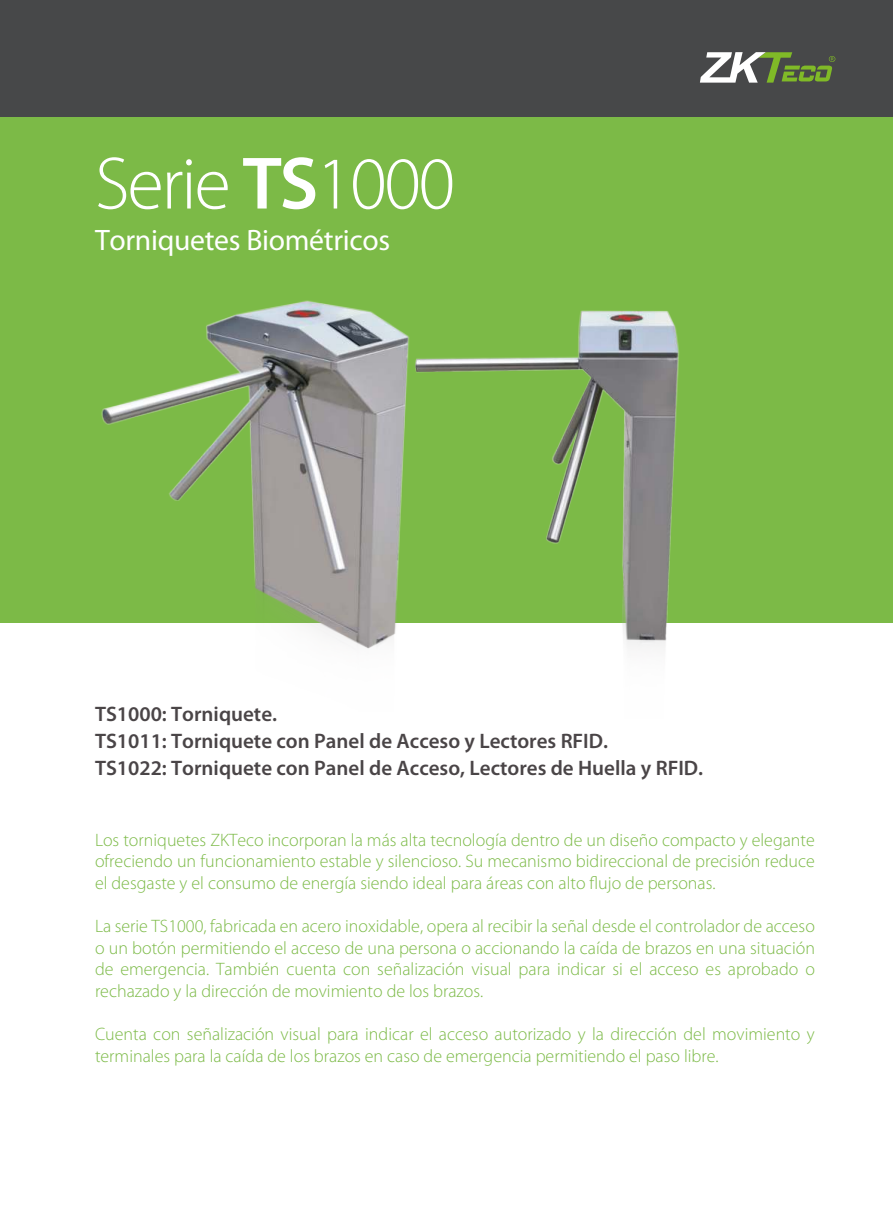
<style>
.page{position:relative;width:893px;height:1212px;background:#fff}
.page>*{position:absolute;margin:0;border:0;box-sizing:border-box;transform-origin:0 0}
.t1{font:300 74.85px "Myriad Pro";letter-spacing:-.03em;color:#fff}
.t2{font:29.7px "Myriad Pro";letter-spacing:-.01em;color:#fff}
.t3{font:600 21px/27px "Myriad Pro";color:#4a4547}
.t4{font:300 18px/21.6px "Myriad Pro";color:#7cba47;text-align:justify}
.s1{font-weight:600}
</style>
<div class="page">
<div style="left:0;top:116px;width:893px;height:506px;background:#7cba47"></div>
<div style="left:0;top:0;width:893px;height:116px;background:#474849"></div>
<svg style="left:700px;top:52px;width:135px;height:31px"></svg>
<img style="left:418px;top:310px;width:282px;height:338px">
<img style="left:95px;top:300px;width:323px;height:349px">
<h1 class="t1" style="left:95px;top:147px;width:362px">Serie <span class="s1">TS</span>1000</h1>
<h2 class="t2" style="left:95px;top:225px;width:297px">Torniquetes Biométricos</h2>
<p class="t3" style="left:95px;top:703px;width:610px">TS1000: Torniquete.<br>TS1011: Torniquete con Panel de Acceso y Lectores RFID.<br>TS1022: Torniquete con Panel de Acceso, Lectores de Huella y RFID.</p>
<p class="t4" style="left:95px;top:829px;width:721px">Los torniquetes ZKTeco incorporan la más alta tecnología dentro de un diseño compacto y elegante ofreciendo un funcionamiento estable y silencioso. Su mecanismo bidireccional de precisión reduce el desgaste y el consumo de energía siendo ideal para áreas con alto flujo de personas.</p>
<p class="t4" style="left:95px;top:916px;width:721px">La serie TS1000, fabricada en acero inoxidable, opera al recibir la señal desde el controlador de acceso o un botón permitiendo el acceso de una persona o accionando la caída de brazos en una situación de emergencia. También cuenta con señalización visual para indicar si el acceso es aprobado o rechazado y la dirección de movimiento de los brazos.</p>
<p class="t4" style="left:95px;top:1024px;width:721px">Cuenta con señalización visual para indicar el acceso autorizado y la dirección del movimiento y terminales para la caída de los brazos en caso de emergencia permitiendo el paso libre.</p>
</div>
